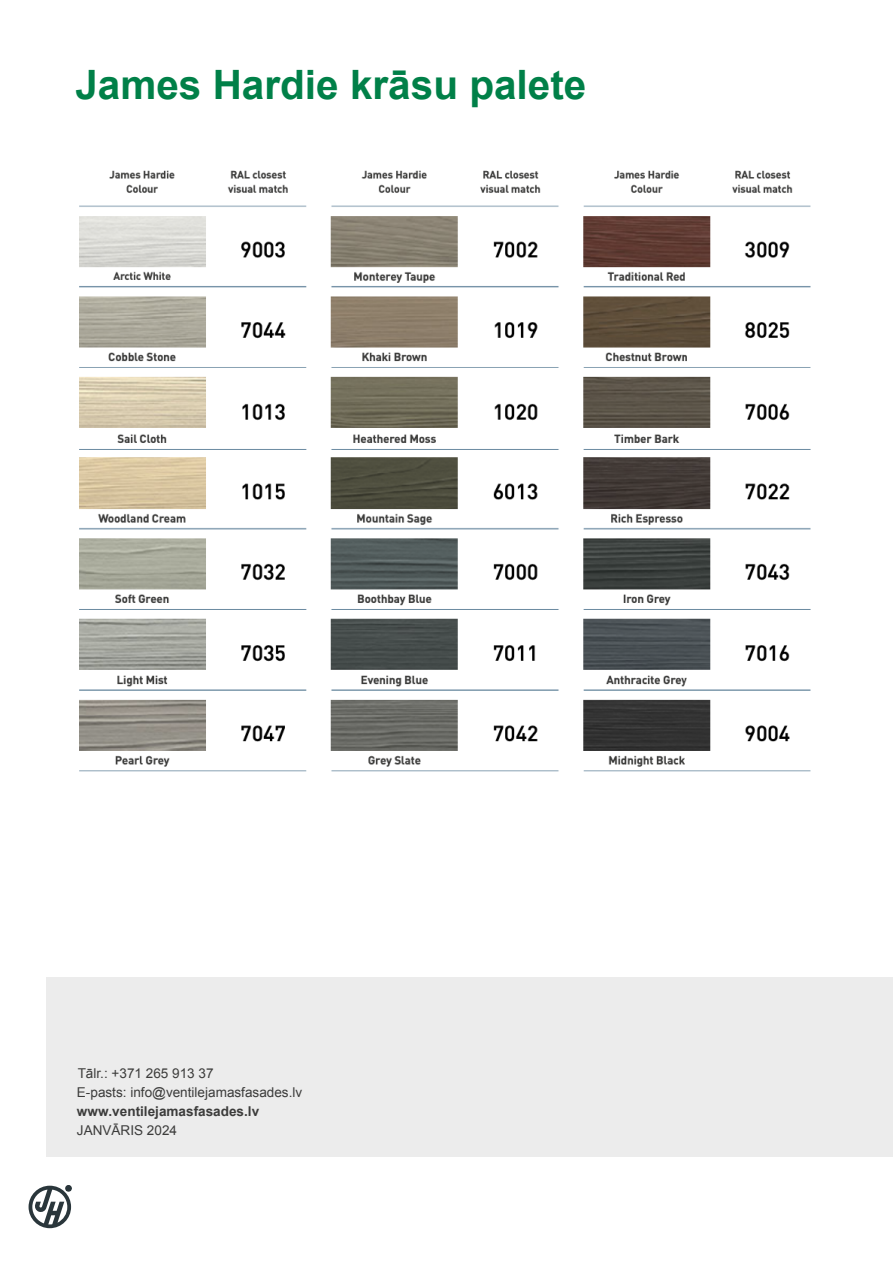
<style>
.page{position:relative;width:893px;height:1263px;background:#fff}
.page>*{position:absolute;margin:0;border:0;box-sizing:border-box;transform-origin:0 0}
.t1{font:700 40.5px "Arial";color:#008048}
.t2{font:13.5px/19px "Arial";color:#3c3c3b}
.t3{font:700 13.5px "Arial";color:#3c3c3b}
</style>
<div class="page">
<div style="left:46px;top:977px;width:847px;height:180px;background:#ececec"></div>
<svg style="left:29px;top:1185px;width:43px;height:43px"></svg>
<img style="left:79px;top:170px;width:732px;height:602px">
<h1 class="t1" style="left:75px;top:58px;width:512px">James Hardie krāsu palete</h1>
<p class="t2" style="left:77px;top:1063px;width:227px">Tālr.: +371 265 913 37<br>E-pasts: info@ventilejamasfasades.lv</p>
<p class="t3" style="left:77px;top:1102px;width:184px">www.ventilejamasfasades.lv</p>
<p class="t2" style="left:77px;top:1121px;width:102px">JANVĀRIS 2024</p>
</div>
